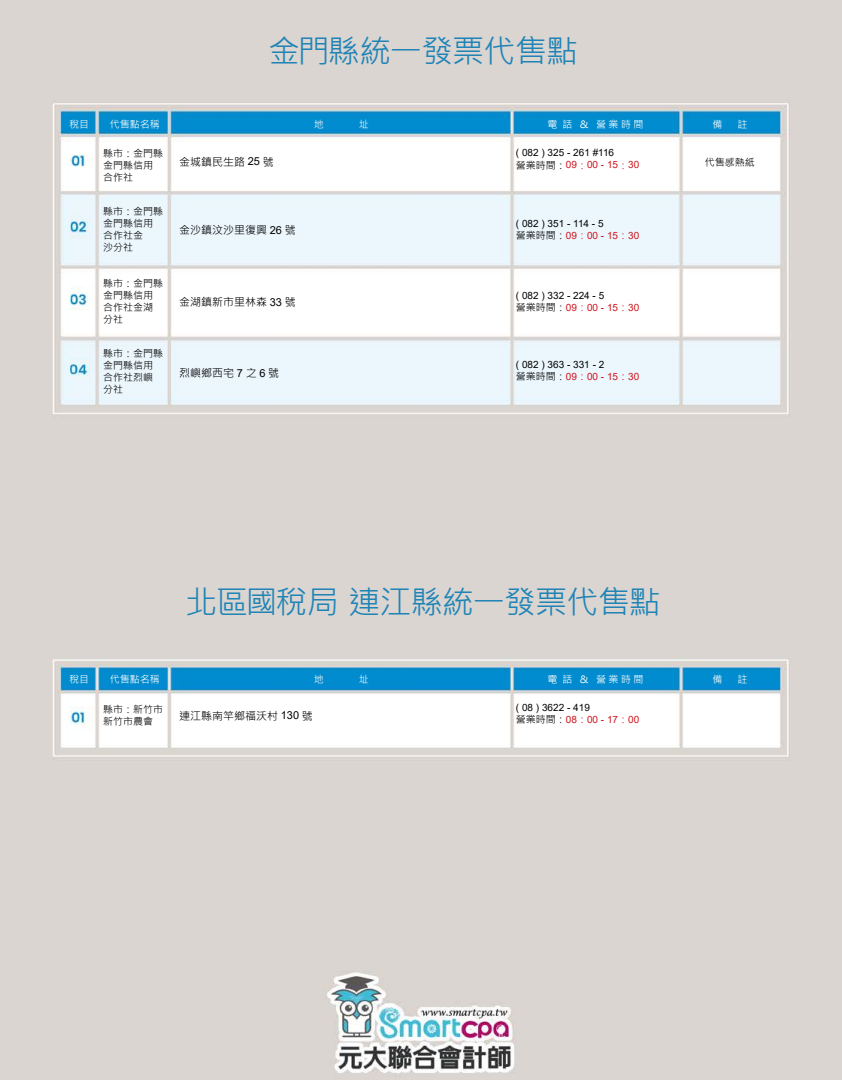
<style>
.page{position:relative;width:842px;height:1080px;background:#fff}
.page>*{position:absolute;margin:0;border:0;box-sizing:border-box;transform-origin:0 0}
.t1{font:32px "Microsoft Jheng Hei";letter-spacing:-.025em;color:#2084b6}
.t2{font:11px "Microsoft Jheng Hei";color:#000}
.t3{font:10px/12px "Arial";color:#000}
.t4{font:10px/12px "Microsoft Jheng Hei";color:#000}
.t5{font:10px "Microsoft Jheng Hei";color:#fff}
.s1{font-family:"Arial"}
.s2{font-family:"Microsoft Jheng Hei"}
.s3{color:#d0121b}
.s4{font-family:"Microsoft Jheng Hei";color:#d0121b}
</style>
<div class="page">
<img style="left:0;top:0;width:842px;height:1080px">
<h1 class="t1" style="left:268px;top:31px;width:311px">金門縣統一發票代售點</h1>
<p class="t5" style="left:69px;top:118px;width:21px">稅目</p>
<p class="t5" style="left:110px;top:118px;width:51px">代售點名稱</p>
<p class="t4" style="left:103px;top:147px;width:61px">縣市：金門縣金門縣信用合作社</p>
<p class="t4" style="left:103px;top:205px;width:61px">縣市：金門縣金門縣信用合作社金<br>沙分社</p>
<p class="t4" style="left:103px;top:277px;width:61px">縣市：金門縣金門縣信用合作社金湖分社</p>
<p class="t4" style="left:103px;top:347px;width:61px">縣市：金門縣金門縣信用合作社烈嶼分社</p>
<p class="t2" style="left:179px;top:155px;width:96px">金城鎮民生路 <span class="s1">25</span> 號</p>
<p class="t2" style="left:179px;top:223px;width:118px">金沙鎮汶沙里復興 <span class="s1">26</span> 號</p>
<p class="t2" style="left:179px;top:296px;width:118px">金湖鎮新市里林森 <span class="s1">33</span> 號</p>
<p class="t2" style="left:179px;top:366px;width:102px">烈嶼鄉西宅 <span class="s1">7</span> 之 <span class="s1">6</span> 號</p>
<p class="t5" style="left:314px;top:118px;width:11px">地</p>
<p class="t5" style="left:359px;top:118px;width:11px">址</p>
<p class="t5" style="left:547px;top:118px;width:98px">電 話 &amp; 營 業 時 間</p>
<p class="t3" style="left:516px;top:147px;width:125px">( 082 ) 325 - 261 #116<br><span class="s2">營業時間：</span><span class="s3">09</span><span class="s4">：</span><span class="s3">00 - 15</span><span class="s4">：</span><span class="s3">30</span></p>
<p class="t3" style="left:516px;top:217px;width:125px">( 082 ) 351 - 114 - 5<br><span class="s2">營業時間：</span><span class="s3">09</span><span class="s4">：</span><span class="s3">00 - 15</span><span class="s4">：</span><span class="s3">30</span></p>
<p class="t3" style="left:516px;top:289px;width:125px">( 082 ) 332 - 224 - 5<br><span class="s2">營業時間：</span><span class="s3">09</span><span class="s4">：</span><span class="s3">00 - 15</span><span class="s4">：</span><span class="s3">30</span></p>
<p class="t3" style="left:516px;top:359px;width:125px">( 082 ) 363 - 331 - 2<br><span class="s2">營業時間：</span><span class="s3">09</span><span class="s4">：</span><span class="s3">00 - 15</span><span class="s4">：</span><span class="s3">30</span></p>
<p class="t5" style="left:713px;top:118px;width:11px">備</p>
<p class="t5" style="left:738px;top:118px;width:11px">註</p>
<p class="t4" style="left:705px;top:156px;width:51px">代售感熱紙</p>
<h1 class="t1" style="left:185px;top:582px;width:477px">北區國稅局 連江縣統一發票代售點</h1>
<p class="t5" style="left:69px;top:673px;width:21px">稅目</p>
<p class="t5" style="left:110px;top:673px;width:51px">代售點名稱</p>
<p class="t4" style="left:103px;top:704px;width:61px">縣市：新竹市新竹市農會</p>
<p class="t5" style="left:314px;top:673px;width:11px">地</p>
<p class="t5" style="left:359px;top:673px;width:11px">址</p>
<p class="t2" style="left:179px;top:709px;width:135px">連江縣南竿鄉福沃村 <span class="s1">130</span> 號</p>
<p class="t5" style="left:547px;top:673px;width:98px">電 話 &amp; 營 業 時 間</p>
<p class="t3" style="left:516px;top:701px;width:125px">( 08 ) 3622 - 419<br><span class="s2">營業時間：</span><span class="s3">08</span><span class="s4">：</span><span class="s3">00 - 17</span><span class="s4">：</span><span class="s3">00</span></p>
<p class="t5" style="left:713px;top:673px;width:11px">備</p>
<p class="t5" style="left:738px;top:673px;width:11px">註</p>
</div>
